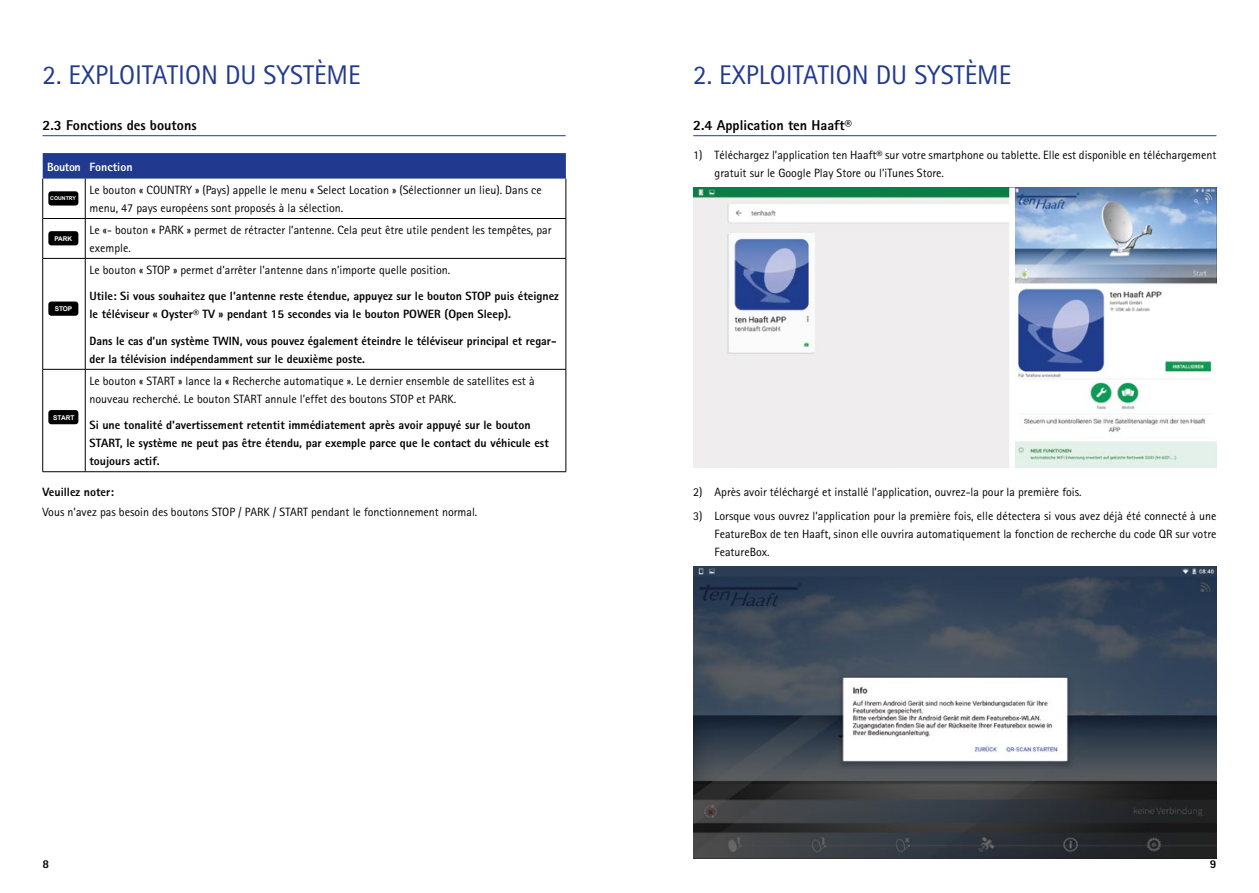
<style>
.page{position:relative;width:1259px;height:893px;background:#fff}
.page>*{position:absolute;margin:0;border:0;box-sizing:border-box;transform-origin:0 0}
.t1{font:27px "Rotis Sans Serif";color:#213a8f}
.t2{font:800 14.25px "Rotis Sans Serif";color:#000}
.t3{font:12px/18px "Rotis Sans Serif";color:#000}
.t4{font:800 12px/18px "Rotis Sans Serif";color:#000}
.t5{font:800 12px "Rotis Sans Serif";color:#fff}
.t6{font:700 6.6px "Arial";color:#fff}
.t7{font:700 5.25px "Arial";color:#fff}
</style>
<div class="page">
<hr style="left:43px;top:135px;width:523px;height:1px;background:#213a8f">
<svg style="left:43px;top:153px;width:523px;height:26px;background:#253d91"></svg>
<hr style="left:42px;top:179px;width:1px;height:39px;background:#000">
<hr style="left:85px;top:179px;width:1px;height:39px;background:#000">
<hr style="left:565px;top:179px;width:1px;height:39px;background:#000">
<hr style="left:43px;top:218px;width:42px;height:1px;background:#000">
<hr style="left:42px;top:219px;width:1px;height:39px;background:#000">
<hr style="left:85px;top:218px;width:481px;height:1px;background:#000">
<hr style="left:85px;top:219px;width:1px;height:39px;background:#000">
<hr style="left:565px;top:219px;width:1px;height:39px;background:#000">
<hr style="left:43px;top:258px;width:42px;height:1px;background:#000">
<hr style="left:42px;top:259px;width:1px;height:110px;background:#000">
<hr style="left:85px;top:258px;width:481px;height:1px;background:#000">
<hr style="left:85px;top:259px;width:1px;height:110px;background:#000">
<hr style="left:565px;top:259px;width:1px;height:110px;background:#000">
<hr style="left:43px;top:369px;width:42px;height:1px;background:#000">
<hr style="left:42px;top:369px;width:1px;height:103px;background:#000">
<hr style="left:85px;top:369px;width:481px;height:1px;background:#000">
<hr style="left:85px;top:369px;width:1px;height:103px;background:#000">
<hr style="left:565px;top:369px;width:1px;height:103px;background:#000">
<hr style="left:43px;top:471px;width:42px;height:1px;background:#000">
<hr style="left:85px;top:471px;width:481px;height:1px;background:#000">
<hr style="left:693px;top:135px;width:523px;height:1px;background:#213a8f">
<img style="left:693px;top:188px;width:316px;height:280px">
<img style="left:1015px;top:188px;width:201px;height:280px">
<img style="left:693px;top:567px;width:523px;height:292px">
<div style="left:48px;top:191px;width:30px;height:15px;background:#000;border-radius:3px"></div>
<svg style="left:50px;top:231px;width:29px;height:15px"></svg>
<div style="left:48px;top:231px;width:30px;height:14px;background:#000;border-radius:3px"></div>
<svg style="left:50px;top:301px;width:29px;height:15px"></svg>
<div style="left:48px;top:302px;width:30px;height:14px;background:#000;border-radius:3px"></div>
<svg style="left:50px;top:410px;width:29px;height:15px"></svg>
<div style="left:48px;top:410px;width:30px;height:14px;background:#000;border-radius:3px"></div>
<h1 class="t1" style="left:43px;top:59px;width:319px">2. EXPLOITATION DU SYSTÈME</h1>
<p class="t2" style="left:43px;top:116px;width:156px">2.3 Fonctions des boutons</p>
<p class="t5" style="left:47px;top:159px;width:87px">Bouton Fonction</p>
<p class="t3" style="left:89px;top:181px;width:454px">Le bouton « COUNTRY » (Pays) appelle le menu « Select Location » (Sélectionner un lieu). Dans ce menu, 47 pays européens sont proposés à la sélection.</p>
<p class="t3" style="left:89px;top:221px;width:463px">Le «- bouton « PARK » permet de rétracter l’antenne. Cela peut être utile pendent les tempêtes, par exemple.</p>
<p class="t3" style="left:89px;top:261px;width:362px">Le bouton « STOP » permet d’arrêter l’antenne dans n’importe quelle position.</p>
<p class="t4" style="left:89px;top:287px;width:471px">Utile: Si vous souhaitez que l’antenne reste étendue, appuyez sur le bouton STOP puis éteignez le téléviseur « Oyster® TV » pendant 15 secondes via le bouton POWER (Open Sleep).</p>
<p class="t4" style="left:89px;top:332px;width:468px">Dans le cas d’un système TWIN, vous pouvez également éteindre le téléviseur principal et regar&shy;der la télévision indépendamment sur le deuxième poste.</p>
<p class="t3" style="left:89px;top:372px;width:446px">Le bouton « START » lance la « Recherche automatique ». Le dernier ensemble de satellites est à nouveau recherché. Le bouton START annule l’effet des boutons STOP et PARK.</p>
<p class="t4" style="left:89px;top:416px;width:461px">Si une tonalité d'avertissement retentit immédiatement après avoir appuyé sur le bouton<br>START, le système ne peut pas être étendu, par exemple parce que le contact du véhicule est toujours actif.</p>
<p class="t4" style="left:43px;top:483px;width:73px">Veuillez noter:</p>
<p class="t3" style="left:43px;top:503px;width:436px">Vous n’avez pas besoin des boutons STOP / PARK / START pendant le fonctionnement normal.</p>
<p class="t7" style="left:50px;top:194px;width:27px">COUNTRY</p>
<p class="t6" style="left:54px;top:234px;width:20px">PARK</p>
<p class="t6" style="left:55px;top:304px;width:19px">STOP</p>
<p class="t6" style="left:53px;top:413px;width:23px">START</p>
<h1 class="t1" style="left:693px;top:59px;width:319px">2. EXPLOITATION DU SYSTÈME</h1>
<p class="t2" style="left:693px;top:116px;width:160px">2.4 Application ten Haaft®</p>
<p class="t3" style="left:714px;top:146px;width:503px;text-indent:-21px">1) Téléchargez l’application ten Haaft® sur votre smartphone ou tablette. Elle est disponible en téléchargement gratuit sur le Google Play Store ou l’iTunes Store.</p>
<p class="t3" style="left:693px;top:482px;width:390px">2) Après avoir téléchargé et installé l’application, ouvrez-la pour la première fois.</p>
<p class="t3" style="left:714px;top:507px;width:503px;text-align:justify;text-indent:-21px">3) Lorsque vous ouvrez l’application pour la première fois, elle détectera si vous avez déjà été connecté à une FeatureBox de ten Haaft, sinon elle ouvrira automatiquement la fonction de recherche du code QR sur votre FeatureBox.</p>
<p class="t4" style="left:43px;top:855px;width:8px">8</p>
<p class="t4" style="left:1209px;top:855px;width:8px">9</p>
</div>
